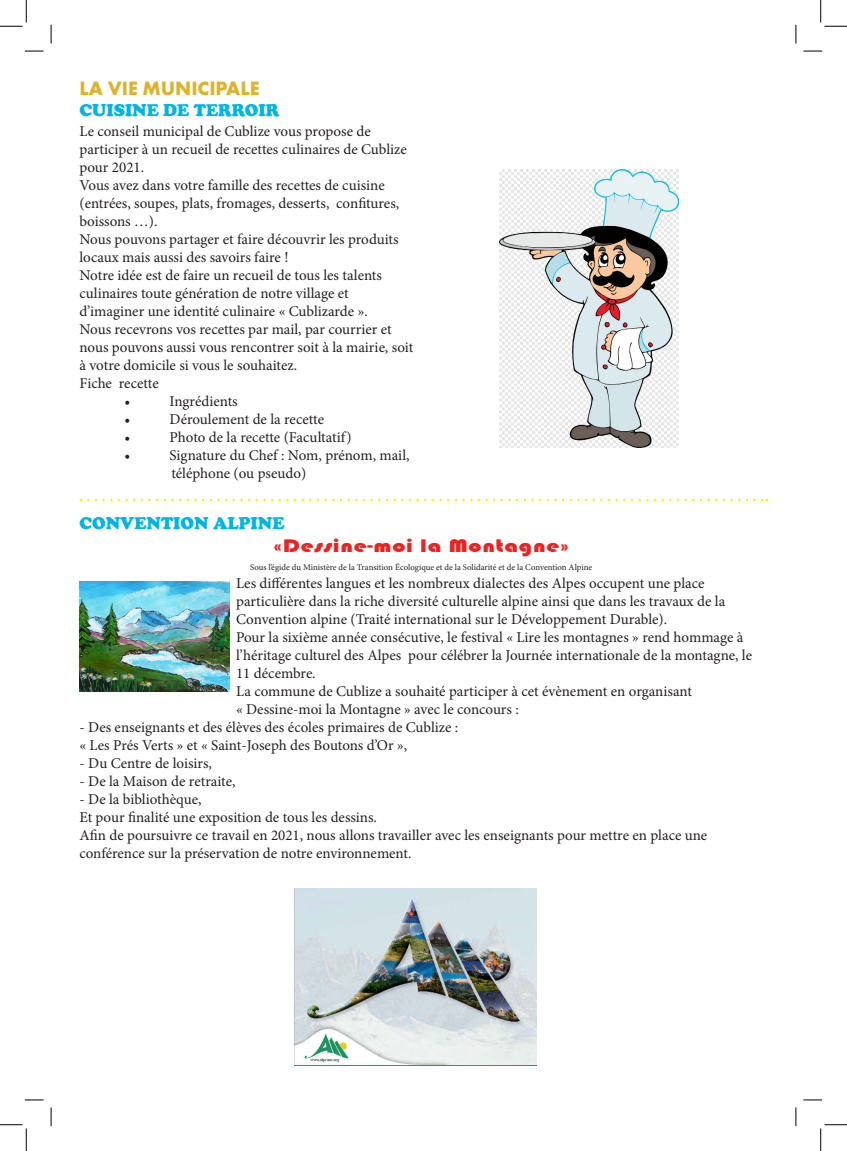
<style>
.page{position:relative;width:847px;height:1151px;background:#fff}
.page>*{position:absolute;margin:0;border:0;box-sizing:border-box;transform-origin:0 0}
.t1{font:700 20px "Futura PT";color:#deb32b}
.t2{font:18.75px "Bauhaus 93";letter-spacing:.03em;color:#ee2123;scale:1.25 1}
.t3{font:900 17.5px "Cooper";color:#00b5e2}
.t4{font:15px/18px "Minion Pro";color:#231f20}
.t5{font:8.75px "Minion Pro";color:#231f20}
</style>
<div class="page">
<img style="left:79px;top:581px;width:150px;height:111px">
<img style="left:500px;top:170px;width:177px;height:277px">
<img style="left:295px;top:888px;width:241px;height:177px">
<svg style="left:88px;top:499px;width:679px;height:2px"></svg>
<svg style="left:25px;top:50px;width:19px;height:2px"></svg>
<svg style="left:803px;top:50px;width:18px;height:2px"></svg>
<svg style="left:25px;top:1099px;width:19px;height:2px"></svg>
<svg style="left:803px;top:1099px;width:18px;height:2px"></svg>
<svg style="left:50px;top:25px;width:2px;height:19px"></svg>
<svg style="left:50px;top:1107px;width:2px;height:19px"></svg>
<svg style="left:795px;top:25px;width:1px;height:19px"></svg>
<svg style="left:795px;top:1107px;width:1px;height:19px"></svg>
<svg style="left:0;top:0;width:27px;height:27px"></svg>
<svg style="left:0;top:1124px;width:27px;height:27px"></svg>
<svg style="left:820px;top:0;width:26px;height:27px"></svg>
<svg style="left:820px;top:1124px;width:26px;height:27px"></svg>
<p class="t1" style="left:79px;top:75px;width:181px">LA VIE MUNICIPALE</p>
<p class="t3" style="left:79px;top:100px;width:201px">CUISINE DE TERROIR</p>
<p class="t4" style="left:79px;top:123px;width:329px">Le conseil municipal de Cublize vous propose de participer à un recueil de recettes culinaires de Cublize pour 2021.</p>
<p class="t4" style="left:79px;top:177px;width:321px">Vous avez dans votre famille des recettes de cuisine (entrées, soupes, plats, fromages, desserts, confitures, boissons …).</p>
<p class="t4" style="left:79px;top:231px;width:320px">Nous pouvons partager et faire découvrir les produits locaux mais aussi des savoirs faire !</p>
<p class="t4" style="left:79px;top:267px;width:304px">Notre idée est de faire un recueil de tous les talents culinaires toute génération de notre village et d’imaginer une identité culinaire « Cublizarde ».</p>
<p class="t4" style="left:79px;top:321px;width:335px">Nous recevrons vos recettes par mail, par courrier et nous pouvons aussi vous rencontrer soit à la mairie, soit à votre domicile si vous le souhaitez.</p>
<p class="t4" style="left:79px;top:375px;width:81px">Fiche recette</p>
<p class="t4" style="left:124px;top:393px;width:7px">•</p>
<p class="t4" style="left:169px;top:393px;width:70px">Ingrédients</p>
<p class="t4" style="left:124px;top:411px;width:7px">•</p>
<p class="t4" style="left:169px;top:411px;width:156px">Déroulement de la recette</p>
<p class="t4" style="left:124px;top:429px;width:7px">•</p>
<p class="t4" style="left:169px;top:429px;width:184px">Photo de la recette (Facultatif)</p>
<p class="t4" style="left:124px;top:447px;width:7px">•</p>
<p class="t4" style="left:169px;top:447px;width:241px">Signature du Chef : Nom, prénom, mail, téléphone (ou pseudo)</p>
<p class="t3" style="left:79px;top:513px;width:206px">CONVENTION ALPINE</p>
<p class="t2" style="left:273px;top:535px;width:238px">«Dessine-moi la Montagne»</p>
<p class="t5" style="left:250px;top:561px;width:343px">Sous l’égide du Ministère de la Transition Écologique et de la Solidarité et de la Convention Alpine</p>
<p class="t4" style="left:236px;top:574px;width:490px">Les différentes langues et les nombreux dialectes des Alpes occupent une place particulière dans la riche diversité culturelle alpine ainsi que dans les travaux de la<br>Convention alpine (Traité international sur le Développement Durable).</p>
<p class="t4" style="left:236px;top:628px;width:517px">Pour la sixième année consécutive, le festival « Lire les montagnes » rend hommage à l’héritage culturel des Alpes pour célébrer la Journée internationale de la montagne, le<br>11 décembre.</p>
<p class="t4" style="left:236px;top:682px;width:457px">La commune de Cublize a souhaité participer à cet évènement en organisant « Dessine-moi la Montagne » avec le concours :</p>
<p class="t4" style="left:79px;top:718px;width:380px">- Des enseignants et des élèves des écoles primaires de Cublize : « Les Prés Verts » et « Saint-Joseph des Boutons d’Or »,</p>
<p class="t4" style="left:79px;top:754px;width:134px">- Du Centre de loisirs,</p>
<p class="t4" style="left:79px;top:772px;width:157px">- De la Maison de retraite,</p>
<p class="t4" style="left:79px;top:790px;width:123px">- De la bibliothèque,</p>
<p class="t4" style="left:79px;top:808px;width:299px">Et pour finalité une exposition de tous les dessins.</p>
<p class="t4" style="left:79px;top:826px;width:629px">Afin de poursuivre ce travail en 2021, nous allons travailler avec les enseignants pour mettre en place une conférence sur la préservation de notre environnement.</p>
</div>
